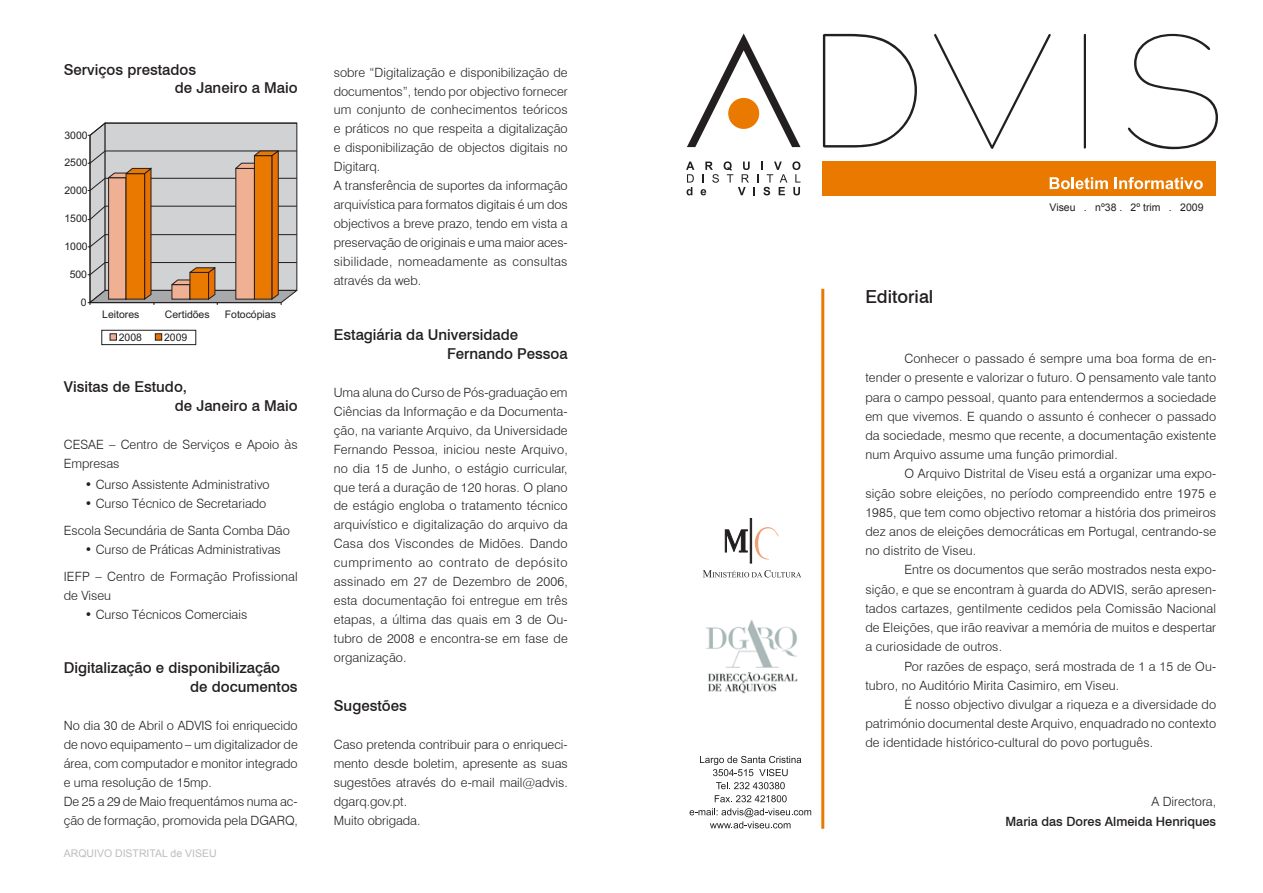
<style>
.page{position:relative;width:1263px;height:893px;background:#fff}
.page>*{position:absolute;margin:0;border:0;box-sizing:border-box;transform-origin:0 0}
.t1{font:500 18px "Swiss 721 BT";color:#231f20}
.t2{font:500 15px "Swiss 721 BT";color:#231f20}
.t3{font:300 12.75px/18.9px "Swiss 721 BT";letter-spacing:.005em;color:#231f20;text-align:justify}
.t4{font:500 12.75px "Swiss 721 BT";color:#231f20}
.t5{font:10.5px "Arial";color:#231f20}
.t6{font:10.5px "Arial";color:#bcbdc0}
.t7{font:10.5px "Arial";color:#231f20}
</style>
<div class="page">
<svg style="left:823px;top:34px;width:94px;height:114px"></svg>
<svg style="left:934px;top:34px;width:117px;height:115px"></svg>
<svg style="left:1084px;top:34px;width:2px;height:115px"></svg>
<svg style="left:1128px;top:34px;width:90px;height:115px"></svg>
<div style="left:823px;top:161px;width:393px;height:34px;background:#ea7900"></div>
<svg style="left:1050px;top:177px;width:58px;height:12px"></svg>
<svg style="left:1115px;top:177px;width:88px;height:12px"></svg>
<svg style="left:725px;top:529px;width:23px;height:23px"></svg>
<div style="left:750px;top:518px;width:2px;height:45px;background:#231f20;border:1px solid #231f20"></div>
<svg style="left:755px;top:527px;width:24px;height:32px"></svg>
<svg style="left:703px;top:570px;width:98px;height:7px"></svg>
<svg style="left:700px;top:756px;width:101px;height:20px"></svg>
<svg style="left:716px;top:782px;width:69px;height:7px"></svg>
<svg style="left:715px;top:795px;width:72px;height:7px"></svg>
<svg style="left:689px;top:808px;width:122px;height:20px"></svg>
<hr style="left:821px;top:289px;width:3px;height:540px;background:#ea7900">
<img style="left:706px;top:620px;width:92px;height:74px">
<svg style="left:686px;top:162px;width:8px;height:33px"></svg>
<svg style="left:701px;top:161px;width:99px;height:34px"></svg>
<svg style="left:687px;top:33px;width:113px;height:114px"></svg>
<div style="left:101px;top:330px;width:95px;height:15px;border:1px solid #231f20"></div>
<svg style="left:88px;top:122px;width:209px;height:183px"></svg>
<div style="left:110px;top:333px;width:7px;height:7px;background:#f0b093;border:1px solid #231f20"></div>
<div style="left:155px;top:333px;width:7px;height:7px;background:#ec7000;border:1px solid #231f20"></div>
<p class="t2" style="left:64px;top:61px;width:134px">Serviços prestados</p>
<p class="t2" style="left:175px;top:79px;width:124px">de Janeiro a Maio</p>
<p class="t5" style="left:64px;top:131px;width:25px">3000</p>
<p class="t5" style="left:64px;top:158px;width:25px">2500</p>
<p class="t5" style="left:64px;top:186px;width:25px">2000</p>
<p class="t5" style="left:64px;top:215px;width:25px">1500</p>
<p class="t5" style="left:64px;top:243px;width:25px">1000</p>
<p class="t5" style="left:70px;top:271px;width:19px">500</p>
<p class="t5" style="left:81px;top:298px;width:7px">0</p>
<p class="t5" style="left:102px;top:310px;width:39px">Leitores</p>
<p class="t5" style="left:165px;top:310px;width:46px">Certidões</p>
<p class="t5" style="left:225px;top:310px;width:53px">Fotocópias</p>
<p class="t5" style="left:119px;top:333px;width:25px">2008</p>
<p class="t5" style="left:164px;top:333px;width:25px">2009</p>
<p class="t2" style="left:64px;top:378px;width:125px">Visitas de Estudo,</p>
<p class="t2" style="left:175px;top:397px;width:124px">de Janeiro a Maio</p>
<p class="t3" style="left:64px;top:435px;width:235px">CESAE – Centro de Serviços e Apoio às<br>Empresas</p>
<p class="t3" style="left:85px;top:475px;width:186px">• Curso Assistente Administrativo</p>
<p class="t3" style="left:85px;top:494px;width:183px">• Curso Técnico de Secretariado</p>
<p class="t3" style="left:64px;top:521px;width:228px">Escola Secundária de Santa Comba Dão</p>
<p class="t3" style="left:85px;top:540px;width:198px">• Curso de Práticas Administrativas</p>
<p class="t3" style="left:64px;top:567px;width:235px">IEFP – Centro de Formação Profissional de Viseu</p>
<p class="t3" style="left:85px;top:604px;width:164px">• Curso Técnicos Comerciais</p>
<p class="t2" style="left:64px;top:659px;width:218px">Digitalização e disponibilização</p>
<p class="t2" style="left:190px;top:678px;width:109px">de documentos</p>
<p class="t3" style="left:64px;top:716px;width:235px">No dia 30 de Abril o ADVIS foi enriquecido de novo equipamento – um digitalizador de área, com computador e monitor integrado e uma resolução de 15mp.</p>
<p class="t3" style="left:64px;top:792px;width:235px">De 25 a 29 de Maio frequentámos numa ac&shy;ção de formação, promovida pela DGARQ,</p>
<p class="t6" style="left:64px;top:847px;width:154px">ARQUIVO DISTRITAL de VISEU</p>
<p class="t3" style="left:334px;top:63px;width:235px">sobre “Digitalização e disponibilização de documentos”, tendo por objectivo fornecer um conjunto de conhecimentos teóricos e práticos no que respeita a digitalização e disponibilização de objectos digitais no Digitarq.</p>
<p class="t3" style="left:334px;top:176px;width:236px">A transferência de suportes da informação arquivística para formatos digitais é um dos objectivos a breve prazo, tendo em vista a preservação de originais e uma maior aces&shy;sibilidade, nomeadamente as consultas através da web.</p>
<p class="t2" style="left:334px;top:326px;width:186px">Estagiária da Universidade</p>
<p class="t2" style="left:447px;top:345px;width:122px">Fernando Pessoa</p>
<p class="t3" style="left:334px;top:383px;width:235px">Uma aluna do Curso de Pós-graduação em Ciências da Informação e da Documenta&shy;ção, na variante Arquivo, da Universidade Fernando Pessoa, iniciou neste Arquivo, no dia 15 de Junho, o estágio curricular, que terá a duração de 120 horas. O plano de estágio engloba o tratamento técnico arquivístico e digitalização do arquivo da Casa dos Viscondes de Midões. Dando cumprimento ao contrato de depósito assinado em 27 de Dezembro de 2006, esta documentação foi entregue em três etapas, a última das quais em 3 de Ou&shy;tubro de 2008 e encontra-se em fase de organização.</p>
<p class="t2" style="left:334px;top:697px;width:75px">Sugestões</p>
<p class="t3" style="left:334px;top:735px;width:235px">Caso pretenda contribuir para o enriqueci&shy;mento desde boletim, apresente as suas sugestões através do e-mail mail@advis. dgarq.gov.pt.</p>
<p class="t3" style="left:334px;top:811px;width:88px">Muito obrigada.</p>
<p class="t1" style="left:865px;top:285px;width:70px">Editorial</p>
<p class="t7" style="left:1049px;top:200px;width:155px">Viseu . nº38 . 2º trim . 2009</p>
<p class="t3" style="left:865px;top:349px;width:352px;text-indent:39px">Conhecer o passado é sempre uma boa forma de en&shy;tender o presente e valorizar o futuro. O pensamento vale tanto para o campo pessoal, quanto para entendermos a sociedade em que vivemos. E quando o assunto é conhecer o passado da sociedade, mesmo que recente, a documentação existente num Arquivo assume uma função primordial.</p>
<p class="t3" style="left:865px;top:464px;width:352px;text-indent:39px">O Arquivo Distrital de Viseu está a organizar uma expo&shy;sição sobre eleições, no período compreendido entre 1975 e 1985, que tem como objectivo retomar a história dos primeiros dez anos de eleições democráticas em Portugal, centrando-se no distrito de Viseu.</p>
<p class="t3" style="left:865px;top:560px;width:352px;text-indent:39px">Entre os documentos que serão mostrados nesta expo&shy;sição, e que se encontram à guarda do ADVIS, serão apresen&shy;tados cartazes, gentilmente cedidos pela Comissão Nacional de Eleições, que irão reavivar a memória de muitos e despertar a curiosidade de outros.</p>
<p class="t3" style="left:865px;top:656px;width:352px;text-indent:39px">Por razões de espaço, será mostrada de 1 a 15 de Ou&shy;tubro, no Auditório Mirita Casimiro, em Viseu.</p>
<p class="t3" style="left:865px;top:695px;width:352px;text-indent:39px">É nosso objectivo divulgar a riqueza e a diversidade do património documental deste Arquivo, enquadrado no contexto de identidade histórico-cultural do povo português.</p>
<p class="t3" style="left:1151px;top:792px;width:66px">A Directora,</p>
<p class="t4" style="left:1005px;top:813px;width:212px">Maria das Dores Almeida Henriques</p>
</div>
